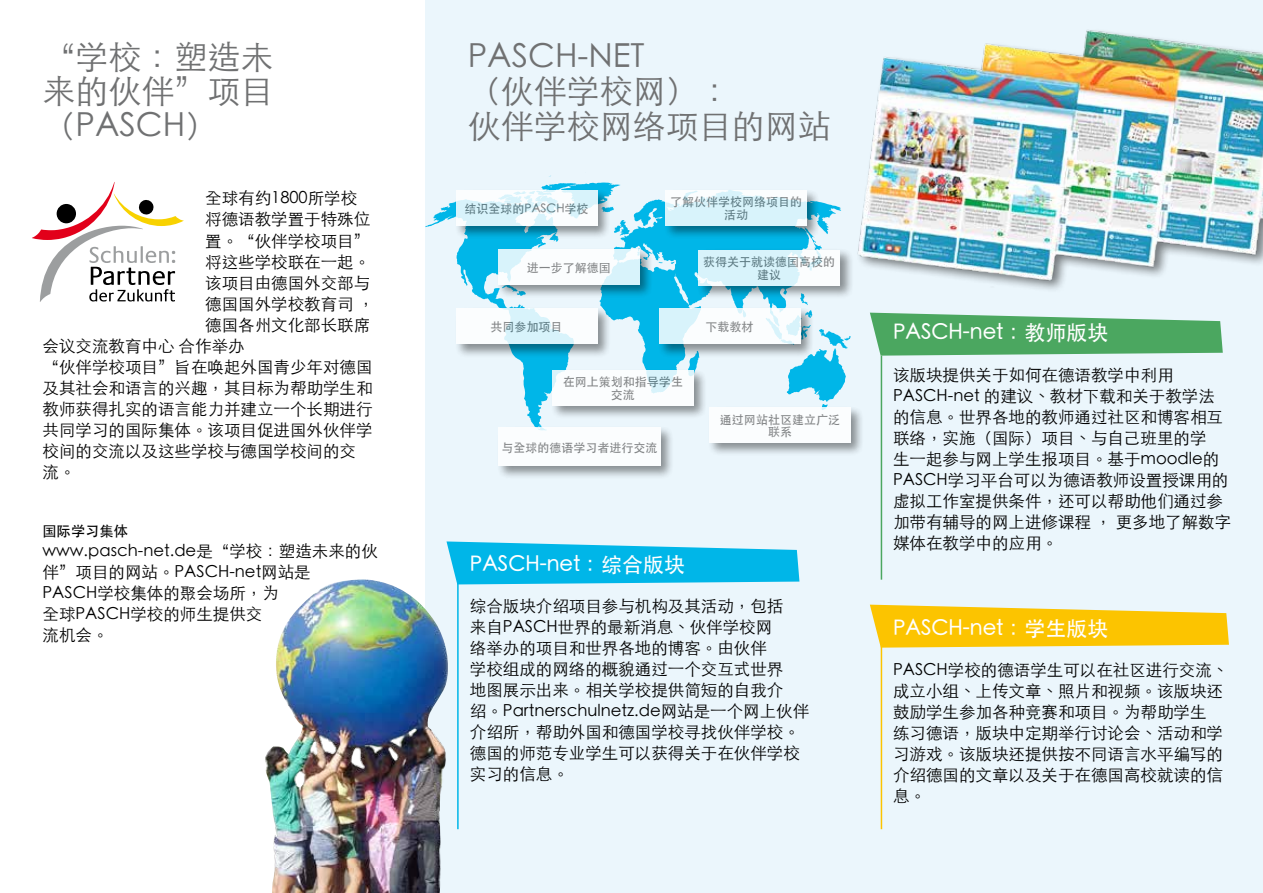
<style>
.page{position:relative;width:1263px;height:893px;background:#fff}
.page>*{position:absolute;margin:0;border:0;box-sizing:border-box;transform-origin:0 0}
.t1{font:300 33px/34.5px "ST Heiti TC";color:#707172;text-align:justify}
.t2{font:500 21px "ST Heiti TC";color:#fff}
.t3{font:300 16.5px/21px "ST Heiti TC";color:#000}
.t4{font:500 14.25px "ST Heiti TC";color:#000}
.t5{font:500 12px/12.8px "ST Heiti TC";color:#707172;text-align:center}
</style>
<div class="page">
<div style="left:425px;top:0;width:838px;height:893px;background:#ebf6fc"></div>
<svg style="left:446px;top:541px;width:353px;height:43px;background:#22bfea"></svg>
<svg style="left:870px;top:313px;width:353px;height:43px;background:#62b277"></svg>
<svg style="left:870px;top:605px;width:359px;height:43px;background:#f9cb25"></svg>
<img style="left:857px;top:30px;width:406px;height:259px">
<hr style="left:457px;top:580px;width:2px;height:249px;background:#00b6e8">
<hr style="left:881px;top:356px;width:1px;height:224px;background:#4ba760">
<hr style="left:881px;top:642px;width:1px;height:187px;background:#fcc400">
<svg style="left:425px;top:183px;width:196px;height:242px"></svg>
<svg style="left:599px;top:190px;width:242px;height:178px;fill:#00b6e8"></svg>
<svg style="left:804px;top:227px;width:18px;height:21px"></svg>
<svg style="left:766px;top:299px;width:84px;height:106px"></svg>
<div style="left:454px;top:188px;width:157px;height:52px;background:#000;opacity:.5"></div>
<svg style="left:456px;top:190px;width:141px;height:35px;fill:#dbf4fb"></svg>
<div style="left:663px;top:188px;width:158px;height:52px;background:#000;opacity:.5"></div>
<svg style="left:665px;top:190px;width:141px;height:36px;fill:#d8f3fb"></svg>
<div style="left:496px;top:247px;width:158px;height:52px;background:#000;opacity:.5"></div>
<svg style="left:498px;top:249px;width:141px;height:36px;fill:#fbfdfe"></svg>
<div style="left:550px;top:368px;width:158px;height:52px;background:#000;opacity:.5"></div>
<div style="left:552px;top:370px;width:141px;height:35px;background:#fff"></div>
<div style="left:696px;top:248px;width:158px;height:51px;background:#000;opacity:.5"></div>
<svg style="left:699px;top:250px;width:141px;height:35px;fill:#d8f3fb"></svg>
<div style="left:657px;top:307px;width:157px;height:51px;background:#000;opacity:.5"></div>
<svg style="left:659px;top:309px;width:141px;height:35px;fill:#fbfdfe"></svg>
<div style="left:454px;top:307px;width:157px;height:51px;background:#000;opacity:.5"></div>
<svg style="left:456px;top:309px;width:141px;height:35px;fill:#fbfdfe"></svg>
<div style="left:707px;top:405px;width:158px;height:52px;background:#000;opacity:.5"></div>
<div style="left:709px;top:407px;width:141px;height:36px;background:#fff"></div>
<div style="left:496px;top:425px;width:179px;height:55px;background:#000;opacity:.5"></div>
<div style="left:498px;top:428px;width:162px;height:38px;background:#fff"></div>
<svg style="left:32px;top:182px;width:152px;height:120px"></svg>
<img style="left:265px;top:579px;width:188px;height:314px">
<h1 class="t1" style="left:43px;top:36px;width:232px">“学校：塑造未来的伙伴”项目（PASCH）</h1>
<h1 class="t1" style="left:468px;top:36px;width:365px;text-align:left">PASCH-NET<br>（伙伴学校网）：<br>伙伴学校网络项目的网站</h1>
<p class="t3" style="left:205px;top:186px;width:154px">全球有约1800所学校</p>
<p class="t3" style="left:205px;top:207px;width:166px">将德语教学置于特殊位</p>
<p class="t3" style="left:205px;top:228px;width:166px">置。“伙伴学校项目”</p>
<p class="t3" style="left:205px;top:249px;width:166px">将这些学校联在一起。</p>
<p class="t3" style="left:205px;top:270px;width:166px">该项目由德国外交部与</p>
<p class="t3" style="left:205px;top:291px;width:171px">德国国外学校教育司 ，</p>
<p class="t3" style="left:205px;top:312px;width:166px">德国各州文化部长联席</p>
<p class="t3" style="left:43px;top:333px;width:204px">会议交流教育中心 合作举办</p>
<p class="t3" style="left:43px;top:354px;width:331px">“伙伴学校项目”旨在唤起外国青少年对德国</p>
<p class="t3" style="left:43px;top:375px;width:331px">及其社会和语言的兴趣，其目标为帮助学生和</p>
<p class="t3" style="left:43px;top:396px;width:331px">教师获得扎实的语言能力并建立一个长期进行</p>
<p class="t3" style="left:43px;top:417px;width:331px">共同学习的国际集体。该项目促进国外伙伴学</p>
<p class="t3" style="left:43px;top:438px;width:315px">校间的交流以及这些学校与德国学校间的交</p>
<p class="t3" style="left:43px;top:459px;width:34px">流。</p>
<p class="t5" style="left:465px;top:202px;width:125px">结识全球的PASCH学校</p>
<p class="t5" style="left:670px;top:195px;width:133px">了解伙伴学校网络项目的活动</p>
<p class="t5" style="left:527px;top:261px;width:85px">进一步了解德国</p>
<p class="t5" style="left:703px;top:255px;width:134px">获得关于就读德国高校的建议</p>
<p class="t5" style="left:491px;top:320px;width:73px">共同参加项目</p>
<p class="t5" style="left:706px;top:320px;width:49px">下载教材</p>
<p class="t5" style="left:563px;top:375px;width:121px">在网上策划和指导学生交流</p>
<p class="t5" style="left:501px;top:441px;width:157px">与全球的德语学习者进行交流</p>
<p class="t5" style="left:720px;top:413px;width:121px">通过网站社区建立广泛联系</p>
<p class="t4" style="left:43px;top:523px;width:87px">国际学习集体</p>
<p class="t3" style="left:43px;top:539px;width:337px">www.pasch-net.de是“学校：塑造未来的伙伴”项目的网站。PASCH-net网站是<br>PASCH学校集体的聚会场所，为<br>全球PASCH学校的师生提供交<br>流机会。</p>
<p class="t2" style="left:470px;top:553px;width:217px">PASCH-net：综合版块</p>
<p class="t3" style="left:470px;top:594px;width:341px">综合版块介绍项目参与机构及其活动，包括<br>来自PASCH世界的最新消息、伙伴学校网<br>络举办的项目和世界各地的博客。由伙伴<br>学校组成的网络的概貌通过一个交互式世界<br>地图展示出来。相关学校提供简短的自我介<br>绍。Partnerschulnetz.de网站是一个网上伙伴介绍所，帮助外国和德国学校寻找伙伴学校。德国的师范专业学生可以获得关于在伙伴学校实习的信息。</p>
<p class="t2" style="left:893px;top:321px;width:217px">PASCH-net：教师版块</p>
<p class="t3" style="left:893px;top:362px;width:340px">该版块提供关于如何在德语教学中利用<br>PASCH-net 的建议、教材下载和关于教学法的信息。世界各地的教师通过社区和博客相互联络，实施（国际）项目、与自己班里的学<br>生一起参与网上学生报项目。基于moodle的<br>PASCH学习平台可以为德语教师设置授课用的虚拟工作室提供条件，还可以帮助他们通过参加带有辅导的网上进修课程 ， 更多地了解数字媒体在教学中的应用。</p>
<p class="t2" style="left:893px;top:617px;width:217px">PASCH-net：学生版块</p>
<p class="t3" style="left:893px;top:658px;width:337px">PASCH学校的德语学生可以在社区进行交流、成立小组、上传文章、照片和视频。该版块还鼓励学生参加各种竞赛和项目。为帮助学生<br>练习德语，版块中定期举行讨论会、活动和学习游戏。该版块还提供按不同语言水平编写的介绍德国的文章以及关于在德国高校就读的信息。</p>
</div>
